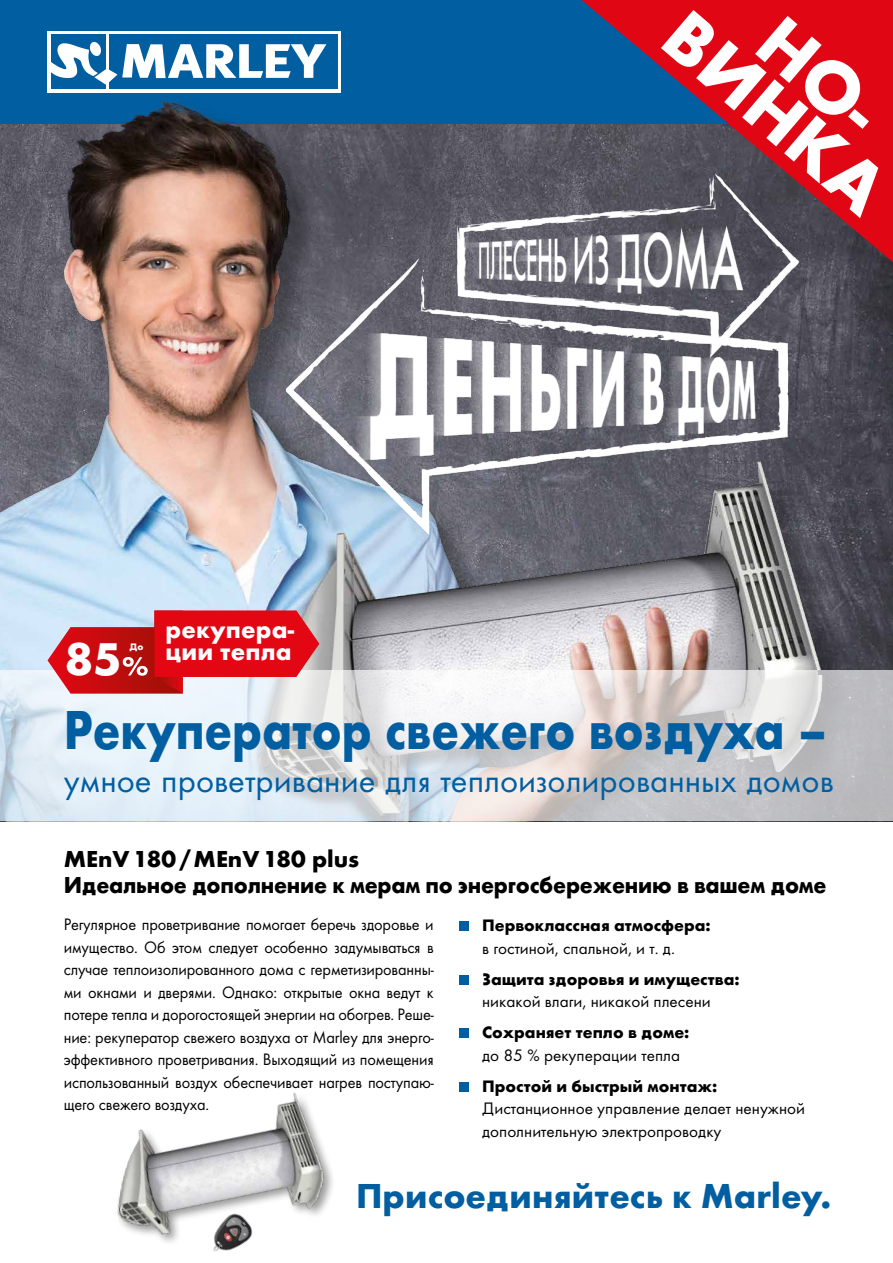
<style>
.page{position:relative;width:893px;height:1263px;background:#fff}
.page>*{position:absolute;margin:0;border:0;box-sizing:border-box;transform-origin:0 0}
.t1{font:700 75px/56.6px "Futura TOT";color:#fff;text-align:center}
.t2{font:700 57px "Futura TOT";color:#005ea1;scale:.85 1}
.t3{font:700 47.55px "Futura TOT";color:#fff}
.t4{font:700 36px "Futura TOT";letter-spacing:.005em;color:#005ea1}
.t5{font:34.5px "Futura TOT Boo";color:#005ea1}
.t6{font:700 25.35px/22.4px "Futura TOT";letter-spacing:.01em;color:#fff}
.t7{font:700 24px/25.5px "Futura TOT";letter-spacing:-.01em;color:#000}
.t8{font:17.25px/22.5px "Futura TOT Boo";color:#000;text-align:justify;scale:.95 1}
.t9{font:17.25px/22.5px "Futura TOT Boo";color:#000}
.t10{font:700 17.25px "Futura TOT";color:#000}
.t11{font:700 9.75px "Futura TOT";color:#fff}
</style>
<div class="page">
<div style="left:0;top:0;width:893px;height:123px;background:#005ea1"></div>
<div style="left:459px;top:921px;width:10px;height:10px;background:#005ea1"></div>
<div style="left:459px;top:975px;width:10px;height:10px;background:#005ea1"></div>
<div style="left:459px;top:1028px;width:10px;height:10px;background:#005ea1"></div>
<div style="left:459px;top:1082px;width:10px;height:10px;background:#005ea1"></div>
<div style="left:48px;top:31px;width:293px;height:61px;background:linear-gradient(to right,#fff,#fff)"></div>
<div style="left:109px;top:35px;width:228px;height:54px;background:#005ea1"></div>
<div style="left:51px;top:35px;width:54px;height:54px;background:#005ea1"></div>
<svg style="left:51px;top:41px;width:275px;height:44px"></svg>
<img style="left:0;top:100px;width:872px;height:571px">
<svg style="left:0;top:671px;width:893px;height:150px;background:#dadcdf"></svg>
<img style="left:286px;top:168px;width:512px;height:367px">
<img style="left:117px;top:1092px;width:216px;height:160px">
<svg style="left:582px;top:0;width:311px;height:262px;background:#953143"></svg>
<svg style="left:48px;top:610px;width:271px;height:84px;background:#d7424b"></svg>
<h3 class="t3" style="left:65px;top:630px;width:59px">85</h3>
<p class="t11" style="left:129px;top:641px;width:15px">До</p>
<h3 class="t6" style="left:166px;top:618px;width:130px">рекупера&shy;ции тепла</h3>
<h1 class="t1" style="left:728px;top:-40px;width:269px;rotate:40deg">НО-<br>ВИНКА</h1>
<h2 class="t2" style="left:64px;top:694px;width:899px">Рекуператор свежего воздуха –</h2>
<h3 class="t5" style="left:64px;top:760px;width:771px">умное проветривание для теплоизолированных домов</h3>
<h3 class="t7" style="left:64px;top:846px;width:764px">MEnV 180/MEnV 180 plus<br>Идеальное дополнение к мерам по энергосбережению в вашем доме</h3>
<p class="t8" style="left:64px;top:913px;width:391px">Регулярное проветривание помогает беречь здоровье и имущество. Об этом следует особенно задумываться в случае теплоизолированного дома с герметизированны&shy;ми окнами и дверями. Однако: открытые окна ведут к потере тепла и дорогостоящей энергии на обогрев. Реше&shy;ние: рекуператор свежего воздуха от Marley для энерго&shy;эффективного проветривания. Выходящий из помещения использованный воздух обеспечивает нагрев поступаю&shy;щего свежего воздуха.</p>
<p class="t10" style="left:482px;top:915px;width:230px">Первоклассная атмосфера:</p>
<p class="t9" style="left:482px;top:936px;width:194px">в гостиной, спальной, и т. д.</p>
<p class="t10" style="left:482px;top:968px;width:259px">Защита здоровья и имущества:</p>
<p class="t9" style="left:482px;top:990px;width:230px">никакой влаги, никакой плесени</p>
<p class="t10" style="left:482px;top:1022px;width:209px">Сохраняет тепло в доме:</p>
<p class="t9" style="left:482px;top:1043px;width:199px">до 85 % рекуперации тепла</p>
<p class="t10" style="left:482px;top:1075px;width:237px">Простой и быстрый монтаж:</p>
<p class="t9" style="left:482px;top:1097px;width:324px">Дистанционное управление делает ненужной дополнительную электропроводку</p>
<h3 class="t4" style="left:356px;top:1173px;width:477px">Присоединяйтесь к Marley.</h3>
</div>
